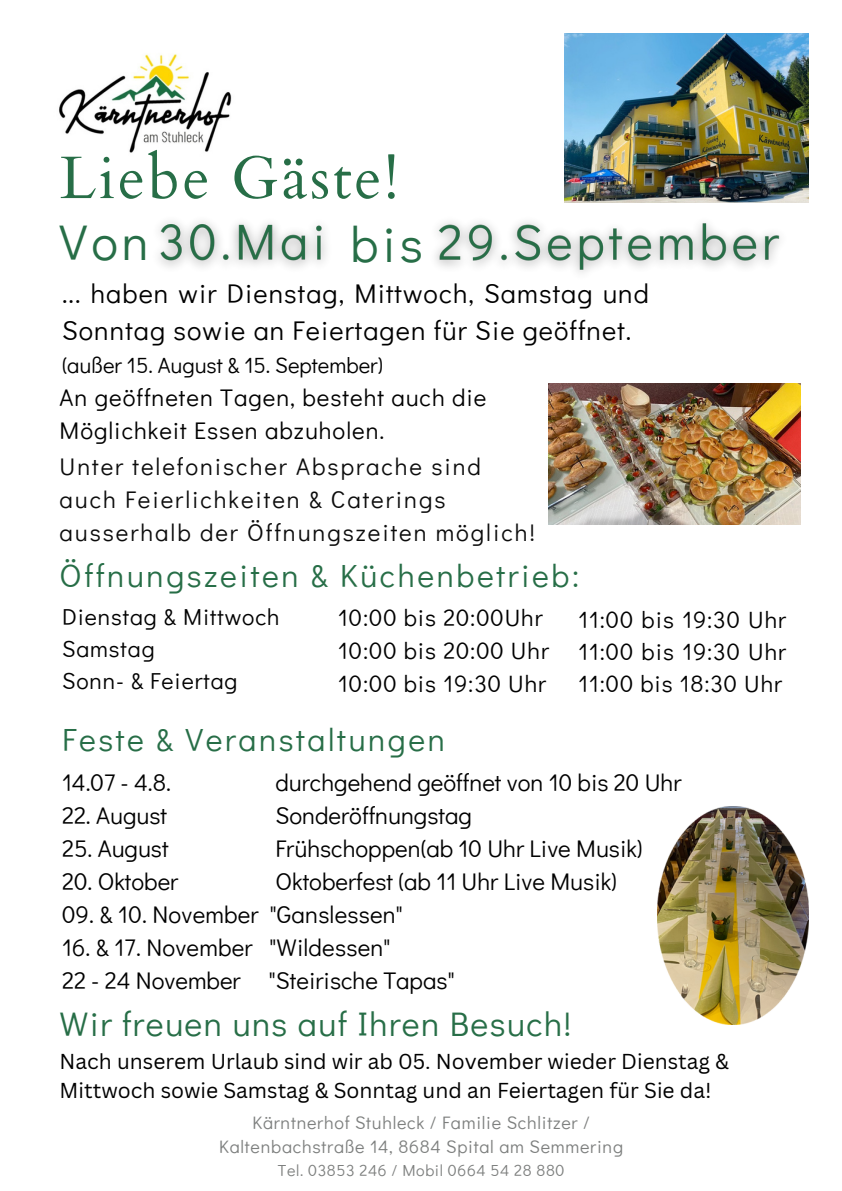
<style>
.page{position:relative;width:842px;height:1191px;background:#fff}
.page>*{position:absolute;margin:0;border:0;box-sizing:border-box;transform-origin:0 0}
.t1{font:60px "Cardo";letter-spacing:.045em;color:#276e47}
.t2{font:50px "Didact Gothic";letter-spacing:.08em;color:#276e47}
.t3{font:34px "Didact Gothic";letter-spacing:.04em;color:#276e47}
.t4{font:32px "Didact Gothic";letter-spacing:.08em;color:#276e47}
.t5{font:27px/37.5px "Didact Gothic";letter-spacing:.04em;color:#000}
.t6{font:24px/33px "Didact Gothic";color:#000}
.t7{font:24px/32.6px "Didact Gothic";letter-spacing:.08em;color:#0c0c0c}
.t8{font:24px/33px "Didact Gothic";letter-spacing:.04em;color:#000}
.t9{font:23.6px/33px "Didact Gothic";letter-spacing:.04em;color:#000}
.t10{font:23.5px/32.2px "Didact Gothic";letter-spacing:.04em;color:#000;text-align:justify}
.t11{font:23.1px/32.2px "Didact Gothic";letter-spacing:.04em;color:#000}
.t12{font:22px "Didact Gothic";color:#000}
.t13{font:21px/29.3px "Canva Sans";color:#000}
.t14{font:18px/24.8px "Didact Gothic";letter-spacing:.04em;color:#7d7f7e;text-align:center}
.t15{font:16px "Didact Gothic";letter-spacing:.04em;color:#7d7f7e}
</style>
<div class="page">
<img style="left:59px;top:54px;width:173px;height:99px">
<img style="left:565px;top:34px;width:244px;height:168px">
<img style="left:548px;top:383px;width:252px;height:142px">
<img style="left:658px;top:806px;width:151px;height:218px">
<img style="left:159px;top:221px;width:167px;height:46px">
<img style="left:435px;top:222px;width:345px;height:51px">
<h4 class="t1" style="left:60px;top:139px;width:340px">Liebe Gäste!</h4>
<h4 class="t2" style="left:60px;top:207px;width:91px">Von</h4>
<p class="t2" style="left:350px;top:209px;width:74px">bis</p>
<p class="t5" style="left:62px;top:273px;width:588px">... haben wir Dienstag, Mittwoch, Samstag und<br>Sonntag sowie an Feiertagen für Sie geöffnet.</p>
<p class="t12" style="left:62px;top:349px;width:322px">(außer 15. August &amp; 15. September)</p>
<h5 class="t8" style="left:60px;top:380px;width:428px">An geöffneten Tagen, besteht auch die<br>Möglichkeit Essen abzuholen.</h5>
<h5 class="t7" style="left:60px;top:449px;width:477px">Unter telefonischer Absprache sind auch Feierlichkeiten &amp; Caterings ausserhalb der Öffnungszeiten möglich!</h5>
<h5 class="t4" style="left:60px;top:553px;width:521px">Öffnungszeiten &amp; Küchenbetrieb:</h5>
<h5 class="t11" style="left:62px;top:599px;width:219px">Dienstag &amp; Mittwoch<br>Samstag<br>Sonn- &amp; Feiertag</h5>
<p class="t9" style="left:338px;top:600px;width:212px">10:00 bis 20:00Uhr<br>10:00 bis 20:00 Uhr<br>10:00 bis 19:30 Uhr</p>
<h5 class="t10" style="left:578px;top:602px;width:209px">11:00 bis 19:30 Uhr 11:00 bis 19:30 Uhr 11:00 bis 18:30 Uhr</h5>
<h5 class="t4" style="left:62px;top:717px;width:384px">Feste &amp; Veranstaltungen</h5>
<h5 class="t6" style="left:275px;top:765px;width:408px">durchgehend geöffnet von 10 bis 20 Uhr<br>Sonderöffnungstag<br>Frühschoppen(ab 10 Uhr Live Musik)<br>Oktoberfest (ab 11 Uhr Live Musik)</h5>
<h5 class="t6" style="left:62px;top:897px;width:342px">09. &amp; 10. November "Ganslessen"</h5>
<h5 class="t6" style="left:62px;top:930px;width:330px">16. &amp; 17. November "Wildessen"</h5>
<h5 class="t6" style="left:62px;top:963px;width:180px">22 - 24 November</h5>
<h3 class="t6" style="left:269px;top:963px;width:187px">"Steirische Tapas"</h3>
<p class="t6" style="left:62px;top:765px;width:110px">14.07 - 4.8.</p>
<p class="t6" style="left:62px;top:798px;width:107px">22. August</p>
<p class="t6" style="left:62px;top:831px;width:108px">25. August</p>
<p class="t6" style="left:62px;top:864px;width:118px">20. Oktober</p>
<h5 class="t3" style="left:60px;top:1000px;width:513px">Wir freuen uns auf Ihren Besuch!</h5>
<h5 class="t13" style="left:60px;top:1045px;width:671px">Nach unserem Urlaub sind wir ab 05. November wieder Dienstag &amp;<br>Mittwoch sowie Samstag &amp; Sonntag und an Feiertagen für Sie da!</h5>
<h5 class="t14" style="left:219px;top:1108px;width:405px">Kärntnerhof Stuhleck / Familie Schlitzer /<br>Kaltenbachstraße 14, 8684 Spital am Semmering</h5>
<h6 class="t15" style="left:278px;top:1158px;width:288px">Tel. 03853 246 / Mobil 0664 54 28 880</h6>
</div>
